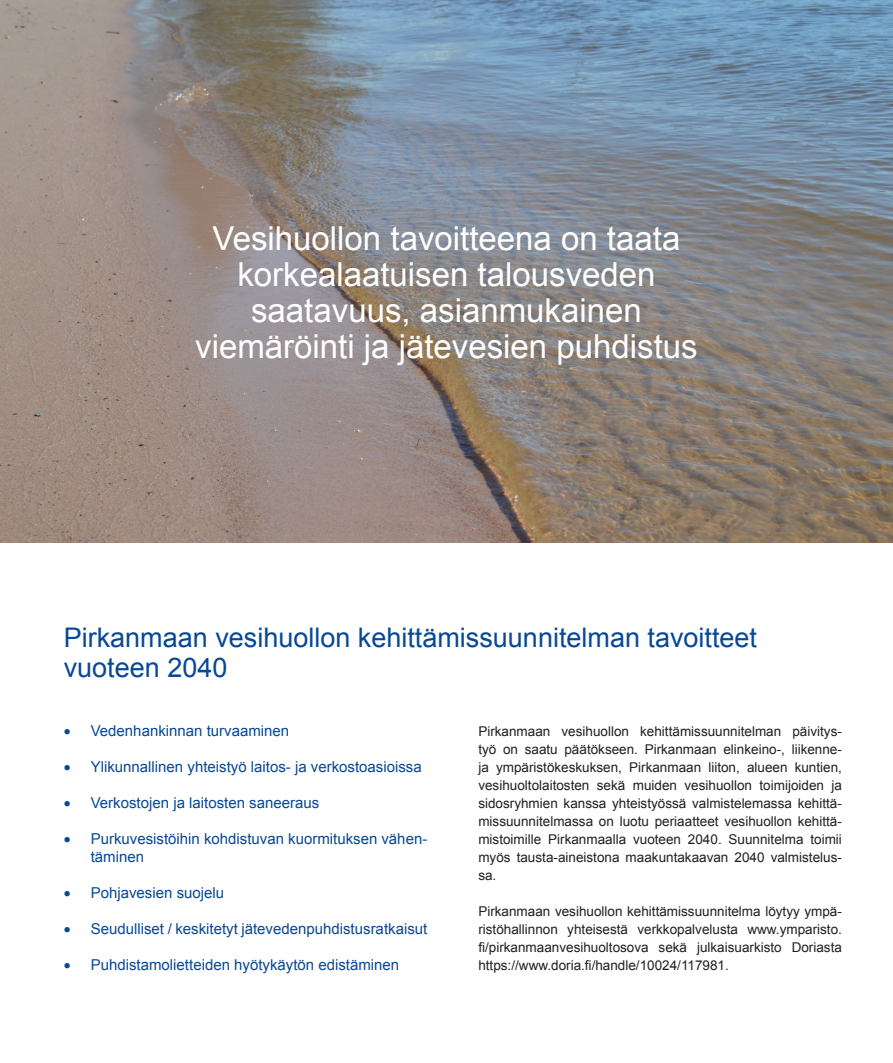
<style>
.page{position:relative;width:893px;height:1063px;background:#fff}
.page>*{position:absolute;margin:0;border:0;box-sizing:border-box;transform-origin:0 0}
.Kannen_alaotsikko{font:33px/36px "Arial";color:#fff;text-align:center}
.Otsikko{font:27px/30px "Arial";color:#074895}
.t1{font:15px/18px "Arial";color:#074895}
.Leipäteksti{font:13.5px/18px "Arial";color:#231f20;text-align:justify}
</style>
<div class="page">
<img style="left:0;top:0;width:893px;height:543px">
<p class="Kannen_alaotsikko" style="left:195px;top:220px;width:504px">Vesihuollon tavoitteena on taata korkealaatuisen talousveden saatavuus, asianmukainen viemäröinti ja jätevesien puhdistus</p>
<p class="Otsikko" style="left:64px;top:623px;width:695px">Pirkanmaan vesihuollon kehittämissuunnitelman tavoitteet vuoteen 2040</p>
<p class="t1" style="left:64px;top:722px;width:227px">• Vedenhankinnan turvaaminen</p>
<p class="t1" style="left:64px;top:758px;width:359px">• Ylikunnallinen yhteistyö laitos- ja verkostoasioissa</p>
<p class="t1" style="left:64px;top:794px;width:257px">• Verkostojen ja laitosten saneeraus</p>
<p class="t1" style="left:91px;top:830px;width:338px;text-indent:-27px">• Purkuvesistöihin kohdistuvan kuormituksen vähen&shy;täminen</p>
<p class="t1" style="left:64px;top:884px;width:162px">• Pohjavesien suojelu</p>
<p class="t1" style="left:64px;top:920px;width:365px">• Seudulliset / keskitetyt jätevedenpuhdistusratkaisut</p>
<p class="t1" style="left:64px;top:956px;width:337px">• Puhdistamolietteiden hyötykäytön edistäminen</p>
<p class="Leipäteksti" style="left:478px;top:723px;width:365px">Pirkanmaan vesihuollon kehittämissuunnitelman päivitys&shy;työ on saatu päätökseen. Pirkanmaan elinkeino-, liikenne&shy;ja ympäristökeskuksen, Pirkanmaan liiton, alueen kuntien, vesihuoltolaitosten sekä muiden vesihuollon toimijoiden ja sidosryhmien kanssa yhteistyössä valmistelemassa kehittä&shy;missuunnitelmassa on luotu periaatteet vesihuollon kehittä&shy;mistoimille Pirkanmaalla vuoteen 2040. Suunnitelma toimii myös tausta-aineistona maakuntakaavan 2040 valmistelus&shy;sa.</p>
<p class="Leipäteksti" style="left:478px;top:903px;width:365px">Pirkanmaan vesihuollon kehittämissuunnitelma löytyy ympä&shy;ristöhallinnon yhteisestä verkkopalvelusta www.ymparisto. fi/pirkanmaanvesihuoltosova sekä julkaisuarkisto Doriasta https://www.doria.fi/handle/10024/117981.</p>
</div>
